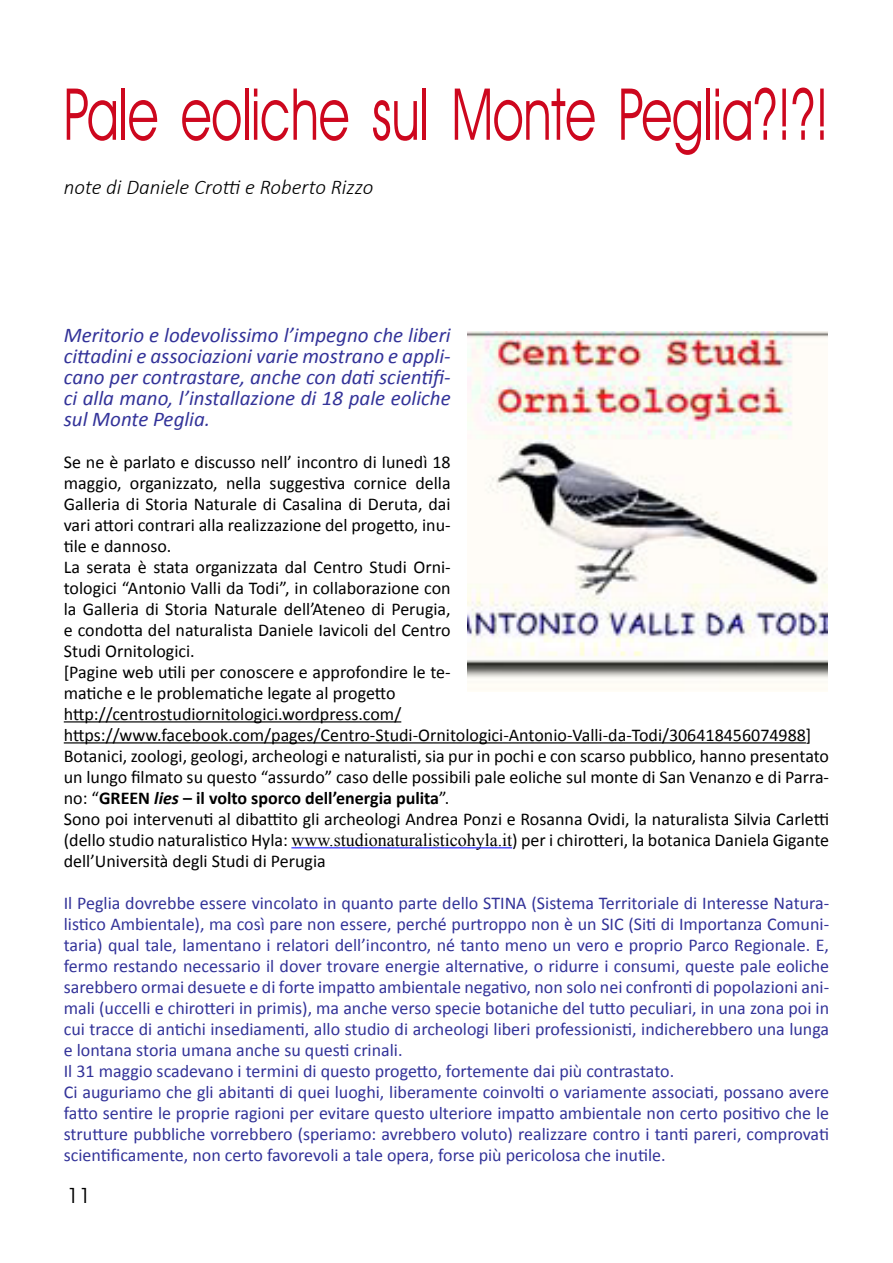
<style>
.page{position:relative;width:893px;height:1263px;background:#fff}
.page>*{position:absolute;margin:0;border:0;box-sizing:border-box;transform-origin:0 0}
.t1{font:72px "Avant Garde IT Cby BT";color:#cd071e;scale:.7 1}
.t2{font:italic 21px/21px "Calibri";color:#339;text-align:justify}
.t3{font:italic 300 21px "Calibri";color:#000}
.t4{font:21px "Avant Garde IT Cby BT";color:#000}
.t5{font:18px/21px "Calibri";color:#339}
.t6{font:18px/21px "Calibri";color:#000}
.s1{font-weight:700}
.s2{font-weight:700;font-style:italic}
.s3{font-family:"Times New Roman"}
</style>
<div class="page">
<hr style="left:64px;top:721px;width:337px;height:1px;background:#000">
<hr style="left:64px;top:742px;width:742px;height:1px;background:#000">
<hr style="left:291px;top:847px;width:221px;height:1px;background:#00f">
<img style="left:468px;top:332px;width:360px;height:358px">
<h1 class="t1" style="left:64px;top:70px;width:1095px">Pale eoliche sul Monte Peglia?!?!</h1>
<p class="t3" style="left:64px;top:174px;width:311px">note di Daniele Crotti e Roberto Rizzo</p>
<p class="t2" style="left:64px;top:324px;width:388px">Meritorio e lodevolissimo l’impegno che liberi cittadini e associazioni varie mostrano e appli&shy;cano per contrastare, anche con dati scientifi&shy;ci alla mano, l’installazione di 18 pale eoliche sul Monte Peglia.</p>
<p class="t6" style="left:64px;top:451px;width:767px">Se ne è parlato e discusso nell’ incontro di lunedì 18<br>maggio, organizzato, nella suggestiva cornice della<br>Galleria di Storia Naturale di Casalina di Deruta, dai<br>vari attori contrari alla realizzazione del progetto, inu-<br>tile e dannoso.<br>La serata è stata organizzata dal Centro Studi Orni-<br>tologici “Antonio Valli da Todi”, in collaborazione con<br>la Galleria di Storia Naturale dell’Ateneo di Perugia,<br>e condotta del naturalista Daniele Iavicoli del Centro<br>Studi Ornitologici.<br>[Pagine web utili per conoscere e approfondire le te-<br>matiche e le problematiche legate al progetto<br>http://centrostudiornitologici.wordpress.com/ https://www.facebook.com/pages/Centro-Studi-Ornitologici-Antonio-Valli-da-Todi/306418456074988] Botanici, zoologi, geologi, archeologi e naturalisti, sia pur in pochi e con scarso pubblico, hanno presentato un lungo filmato su questo “assurdo” caso delle possibili pale eoliche sul monte di San Venanzo e di Parra&shy;no: “<span class="s1">GREEN</span> <span class="s2">lies</span> <span class="s1">– il volto sporco dell’energia pulita</span>”.<br>Sono poi intervenuti al dibattito gli archeologi Andrea Ponzi e Rosanna Ovidi, la naturalista Silvia Carletti (dello studio naturalistico Hyla: <span class="s3">www.studionaturalisticohyla.it</span>) per i chirotteri, la botanica Daniela Gigante dell’Università degli Studi di Perugia</p>
<p class="t5" style="left:64px;top:892px;width:767px">Il Peglia dovrebbe essere vincolato in quanto parte dello STINA (Sistema Territoriale di Interesse Natura&shy;listico Ambientale), ma così pare non essere, perché purtroppo non è un SIC (Siti di Importanza Comuni&shy;taria) qual tale, lamentano i relatori dell’incontro, né tanto meno un vero e proprio Parco Regionale. E, fermo restando necessario il dover trovare energie alternative, o ridurre i consumi, queste pale eoliche sarebbero ormai desuete e di forte impatto ambientale negativo, non solo nei confronti di popolazioni ani&shy;mali (uccelli e chirotteri in primis), ma anche verso specie botaniche del tutto peculiari, in una zona poi in cui tracce di antichi insediamenti, allo studio di archeologi liberi professionisti, indicherebbero una lunga e lontana storia umana anche su questi crinali.<br>Il 31 maggio scadevano i termini di questo progetto, fortemente dai più contrastato.<br>Ci auguriamo che gli abitanti di quei luoghi, liberamente coinvolti o variamente associati, possano avere fatto sentire le proprie ragioni per evitare questo ulteriore impatto ambientale non certo positivo che le strutture pubbliche vorrebbero (speriamo: avrebbero voluto) realizzare contro i tanti pareri, comprovati scientificamente, non certo favorevoli a tale opera, forse più pericolosa che inutile.</p>
<p class="t4" style="left:67px;top:1183px;width:25px">11</p>
</div>
